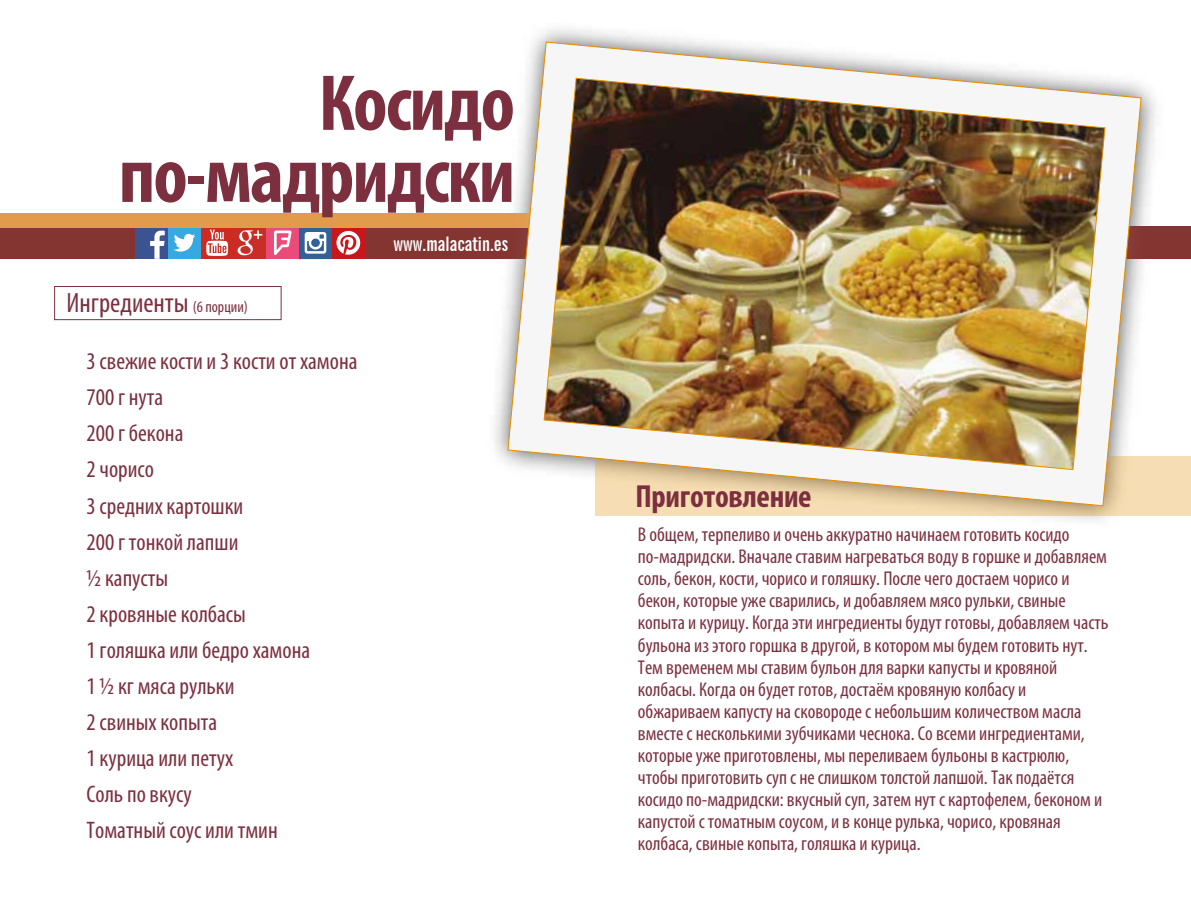
<style>
.page{position:relative;width:1191px;height:908px;background:#fff}
.page>*{position:absolute;margin:0;border:0;box-sizing:border-box;transform-origin:0 0}
.t1{font:700 condensed 80px/72px "Myriad Pro";letter-spacing:-.025em;color:#7c303f;text-align:right}
.t2{font:700 condensed 32px "Myriad Pro";letter-spacing:-.01em;color:#7c303f}
.t3{font:condensed 28px "Myriad Pro";color:#7c303f}
.t4{font:condensed 24px/36px "Myriad Pro";color:#7c303f}
.t5{font:condensed 20px/22px "Myriad Pro";color:#7c303f}
.t6{font:700 extra-condensed 20px "News Gothic BT";color:#fff}
.s1{font-size:16px}
</style>
<div class="page">
<div style="left:0;top:226px;width:1191px;height:33px;background:#843532"></div>
<div style="left:233px;top:226px;width:33px;height:33px;background:#ca2d25"></div>
<svg style="left:238px;top:230px;width:24px;height:25px"></svg>
<div style="left:266px;top:226px;width:33px;height:33px;background:#ea4b78"></div>
<svg style="left:274px;top:230px;width:18px;height:25px"></svg>
<div style="left:332px;top:226px;width:33px;height:33px;background:#c9161b"></div>
<svg style="left:299px;top:227px;width:61px;height:32px"></svg>
<div style="left:135px;top:226px;width:33px;height:33px;background:#3b5293"></div>
<svg style="left:150px;top:230px;width:15px;height:29px"></svg>
<div style="left:168px;top:226px;width:33px;height:33px;background:#38a8e0"></div>
<svg style="left:174px;top:234px;width:21px;height:17px"></svg>
<div style="left:201px;top:226px;width:32px;height:33px;background:#cd2a20"></div>
<svg style="left:206px;top:229px;width:22px;height:27px"></svg>
<div style="left:595px;top:455px;width:596px;height:60px;background:#f6ddb3"></div>
<div style="left:0;top:213px;width:676px;height:14px;background:#e19b4b"></div>
<div style="left:54px;top:286px;width:228px;height:34px;border:1px solid #7c303f"></div>
<img style="left:477px;top:29px;width:695px;height:492px">
<img style="left:507px;top:41px;width:635px;height:465px">
<h1 class="t1" style="left:119px;top:65px;width:398px">Косидо по-мадридски</h1>
<h3 class="t3" style="left:67px;top:286px;width:183px">Ингредиенты <span class="s1">(6 порции)</span></h3>
<p class="t4" style="left:87px;top:343px;width:272px">3 свежие кости и 3 кости от хамона<br>700 г нута<br>200 г бекона<br>2 чорисо<br>3 средних картошки<br>200 г тонкой лапши<br>½ капусты<br>2 кровяные колбасы<br>1 голяшка или бедро хамона<br>1 ½ кг мяса рульки<br>2 свиных копыта<br>1 курица или петух<br>Соль по вкусу<br>Томатный соус или тмин</p>
<p class="t6" style="left:393px;top:231px;width:116px">www.malacatin.es</p>
<h2 class="t2" style="left:635px;top:475px;width:178px">Приготовление</h2>
<p class="t5" style="left:638px;top:523px;width:472px">В общем, терпеливо и очень аккуратно начинаем готовить косидо по-мадридски. Вначале ставим нагреваться воду в горшке и добавляем соль, бекон, кости, чорисо и голяшку. После чего достаем чорисо и бекон, которые уже сварились, и добавляем мясо рульки, свиные копыта и курицу. Когда эти ингредиенты будут готовы, добавляем часть бульона из этого горшка в другой, в котором мы будем готовить нут.<br>Тем временем мы ставим бульон для варки капусты и кровяной колбасы. Когда он будет готов, достаём кровяную колбасу и обжариваем капусту на сковороде с небольшим количеством масла вместе с несколькими зубчиками чеснока. Со всеми ингредиентами, которые уже приготовлены, мы переливаем бульоны в кастрюлю, чтобы приготовить суп с не слишком толстой лапшой. Так подаётся косидо по-мадридски: вкусный суп, затем нут с картофелем, беконом и капустой с томатным соусом, и в конце рулька, чорисо, кровяная колбаса, свиные копыта, голяшка и курица.</p>
</div>
